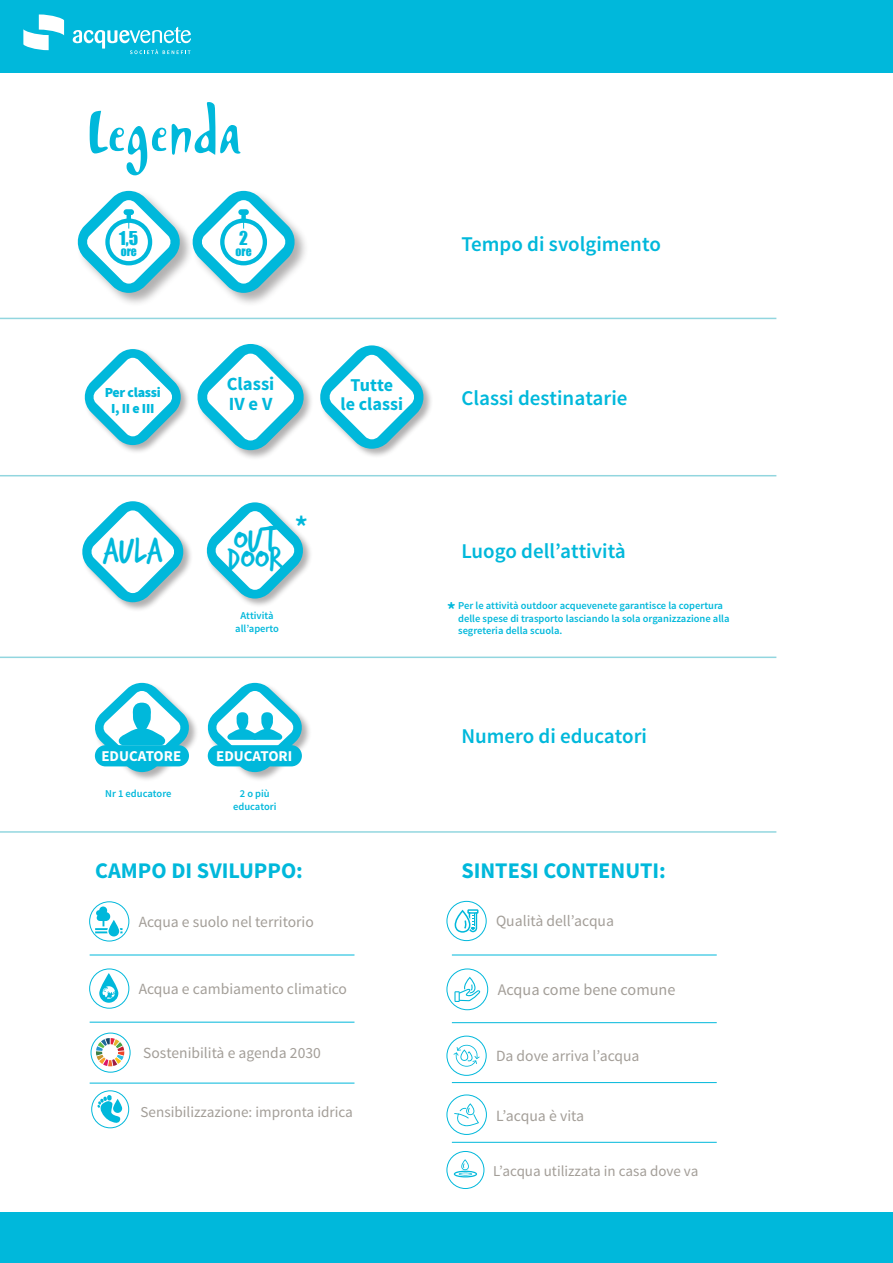
<style>
.page{position:relative;width:893px;height:1263px;background:#fff}
.page>*{position:absolute;margin:0;border:0;box-sizing:border-box;transform-origin:0 0}
.t1{font:57px "Airstream ITC";color:#00b8db;scale:.9 1}
.t2{font:39.6px "Trash Hand";color:#00b8db}
.t3{font:37.65px "Trash Hand";color:#00b8db}
.t4{font:600 31.5px "Source Sans Pro";color:#00b8db}
.t5{font:700 22.35px "Source Sans Pro";color:#00b8db}
.t6{font:600 21px "Source Sans Pro";color:#00b8db}
.t7{font:700 18.6px "Source Sans Pro";color:#00b8db}
.t8{font:700 18.15px "Source Sans Pro";color:#00b8db}
.t9{font:17.55px "Impact";color:#00b8db}
.t10{font:16.2px "Source Sans Pro";color:#a39e98}
.t11{font:15.6px "Source Sans Pro";color:#a39e98}
.t12{font:15.45px "Source Sans Pro";color:#a39e98}
.t13{font:15.15px "Source Sans Pro";color:#a39e98}
.t14{font:15px "Source Sans Pro";color:#a39e98}
.t15{font:700 15px "Source Sans Pro";color:#fff}
.t16{font:900 13.8px "Source Sans Pro";letter-spacing:-.02em;color:#00b8db}
.t17{font:11.7px "Impact";color:#00b8db}
.t18{font:600 10.5px/12.6px "Source Sans Pro";color:#00b8db;text-align:center}
</style>
<div class="page">
<div style="left:0;top:1212px;width:893px;height:51px;background:#00b8db"></div>
<div style="left:0;top:0;width:893px;height:72px;background:#00b8db"></div>
<svg style="left:23px;top:14px;width:41px;height:36px"></svg>
<svg style="left:73px;top:27px;width:118px;height:27px"></svg>
<div style="left:196px;top:342px;width:118px;height:119px;background:#231f20;opacity:.35"></div>
<svg style="left:196px;top:344px;width:110px;height:106px"></svg>
<div style="left:319px;top:344px;width:115px;height:115px;background:#231f20;opacity:.35"></div>
<svg style="left:319px;top:345px;width:107px;height:104px"></svg>
<div style="left:83px;top:348px;width:107px;height:107px;background:#231f20;opacity:.35"></div>
<svg style="left:83px;top:349px;width:100px;height:96px"></svg>
<div style="left:81px;top:500px;width:112px;height:112px;background:#231f20;opacity:.35"></div>
<svg style="left:81px;top:501px;width:104px;height:101px"></svg>
<div style="left:205px;top:501px;width:108px;height:107px;background:#231f20;opacity:.35"></div>
<svg style="left:205px;top:502px;width:100px;height:96px"></svg>
<div style="left:94px;top:682px;width:105px;height:100px;background:#231f20;opacity:.35"></div>
<svg style="left:94px;top:683px;width:97px;height:89px"></svg>
<div style="left:207px;top:682px;width:105px;height:100px;background:#231f20;opacity:.35"></div>
<svg style="left:207px;top:683px;width:97px;height:89px"></svg>
<hr style="left:0;top:318px;width:776px;height:1px;background:#92d6df">
<hr style="left:0;top:475px;width:776px;height:1px;background:#92d6df">
<hr style="left:0;top:656px;width:776px;height:2px;background:#92d6df">
<hr style="left:0;top:831px;width:776px;height:2px;background:#92d6df">
<svg style="left:467px;top:909px;width:11px;height:5px"></svg>
<svg style="left:455px;top:910px;width:22px;height:23px"></svg>
<div style="left:446px;top:901px;width:41px;height:40px;border:1px solid #00b8db;border-radius:50%"></div>
<svg style="left:90px;top:903px;width:38px;height:37px"></svg>
<div style="left:89px;top:901px;width:40px;height:40px;border:1px solid #00b8db;border-radius:50%"></div>
<svg style="left:90px;top:970px;width:38px;height:37px"></svg>
<div style="left:89px;top:968px;width:40px;height:41px;border:1px solid #00b8db;border-radius:50%"></div>
<svg style="left:453px;top:1045px;width:27px;height:22px"></svg>
<div style="left:446px;top:1036px;width:41px;height:40px;border:1px solid #00b8db;border-radius:50%"></div>
<hr style="left:90px;top:955px;width:264px;height:1px;background:#00b8db">
<hr style="left:452px;top:955px;width:265px;height:1px;background:#00b8db">
<hr style="left:452px;top:1022px;width:265px;height:1px;background:#00b8db">
<hr style="left:452px;top:1082px;width:265px;height:1px;background:#00b8db">
<hr style="left:452px;top:1142px;width:265px;height:1px;background:#00b8db">
<hr style="left:90px;top:1022px;width:264px;height:1px;background:#00b8db">
<hr style="left:90px;top:1083px;width:264px;height:1px;background:#00b8db">
<svg style="left:91px;top:1033px;width:38px;height:39px"></svg>
<div style="left:91px;top:1033px;width:40px;height:39px;border:1px solid #00b8db;border-radius:50%"></div>
<svg style="left:454px;top:977px;width:26px;height:25px"></svg>
<div style="left:446px;top:968px;width:42px;height:42px;border:1px solid #00b8db;border-radius:50%"></div>
<svg style="left:92px;top:1091px;width:36px;height:36px"></svg>
<svg style="left:113px;top:1099px;width:9px;height:14px"></svg>
<div style="left:91px;top:1090px;width:38px;height:38px;border:1px solid #00b8db;border-radius:50%"></div>
<svg style="left:454px;top:1103px;width:25px;height:23px"></svg>
<div style="left:446px;top:1094px;width:41px;height:41px;border:1px solid #00b8db;border-radius:50%"></div>
<svg style="left:454px;top:1159px;width:23px;height:18px"></svg>
<div style="left:446px;top:1151px;width:38px;height:38px;border:1px solid #00b8db;border-radius:50%"></div>
<div style="left:76px;top:190px;width:118px;height:117px;background:#231f20;opacity:.35"></div>
<svg style="left:76px;top:191px;width:106px;height:102px"></svg>
<div style="left:124px;top:209px;width:10px;height:6px;background:#00b8db;border-radius:3px"></div>
<div style="left:191px;top:190px;width:118px;height:117px;background:#231f20;opacity:.35"></div>
<svg style="left:190px;top:191px;width:107px;height:102px"></svg>
<div style="left:238px;top:209px;width:11px;height:6px;background:#00b8db;border-radius:3px"></div>
<p class="t1" style="left:85px;top:95px;width:176px">Legenda</p>
<p class="t9" style="left:119px;top:225px;width:21px">1,5</p>
<p class="t17" style="left:121px;top:242px;width:18px">ORE</p>
<p class="t9" style="left:239px;top:225px;width:10px">2</p>
<p class="t17" style="left:236px;top:242px;width:18px">ORE</p>
<p class="t6" style="left:461px;top:231px;width:201px">Tempo di svolgimento</p>
<p class="t16" style="left:105px;top:382px;width:58px">Per classi</p>
<p class="t16" style="left:111px;top:399px;width:45px">I, II e III</p>
<p class="t7" style="left:227px;top:372px;width:49px">Classi</p>
<p class="t7" style="left:229px;top:392px;width:45px">IV e V</p>
<p class="t8" style="left:350px;top:373px;width:44px">Tutte</p>
<p class="t8" style="left:340px;top:392px;width:64px">le classi</p>
<p class="t6" style="left:461px;top:385px;width:168px">Classi destinatarie</p>
<p class="t2" style="left:103px;top:531px;width:61px">AUlA</p>
<p class="t4" style="left:295px;top:507px;width:15px">*</p>
<p class="t3" style="left:233px;top:521px;width:45px">OUT</p>
<p class="t3" style="left:227px;top:541px;width:57px">DOOR</p>
<p class="t6" style="left:461px;top:538px;width:166px">Luogo dell’attività</p>
<p class="t18" style="left:235px;top:610px;width:45px">Attività all’aperto</p>
<p class="t18" style="left:458px;top:600px;width:273px;text-align:left">Per le attività outdoor acquevenete garantisce la copertura delle spese di trasporto lasciando la sola organizzazione alla segreteria della scuola.</p>
<p class="t6" style="left:447px;top:597px;width:11px">*</p>
<p class="t6" style="left:461px;top:723px;width:187px">Numero di educatori</p>
<p class="t15" style="left:101px;top:747px;width:81px">EDUCATORE</p>
<p class="t15" style="left:216px;top:747px;width:78px">EDUCATORI</p>
<p class="t18" style="left:105px;top:787px;width:68px">Nr 1 educatore</p>
<p class="t18" style="left:233px;top:787px;width:45px">2 o più educatori</p>
<p class="t5" style="left:95px;top:856px;width:209px">CAMPO DI SVILUPPO:</p>
<p class="t5" style="left:461px;top:856px;width:206px">SINTESI CONTENUTI:</p>
<p class="t11" style="left:139px;top:912px;width:177px">Acqua e suolo nel territorio</p>
<p class="t11" style="left:496px;top:911px;width:120px">Qualità dell’acqua</p>
<p class="t11" style="left:139px;top:979px;width:210px">Acqua e cambiamento climatico</p>
<p class="t10" style="left:498px;top:979px;width:179px">Acqua come bene comune</p>
<p class="t12" style="left:143px;top:1044px;width:179px">Sostenibilità e agenda 2030</p>
<p class="t11" style="left:496px;top:1046px;width:145px">Da dove arriva l’acqua</p>
<p class="t13" style="left:141px;top:1103px;width:214px">Sensibilizzazione: impronta idrica</p>
<p class="t11" style="left:496px;top:1106px;width:89px">L’acqua è vita</p>
<p class="t14" style="left:493px;top:1161px;width:207px">L’acqua utilizzata in casa dove va</p>
</div>
